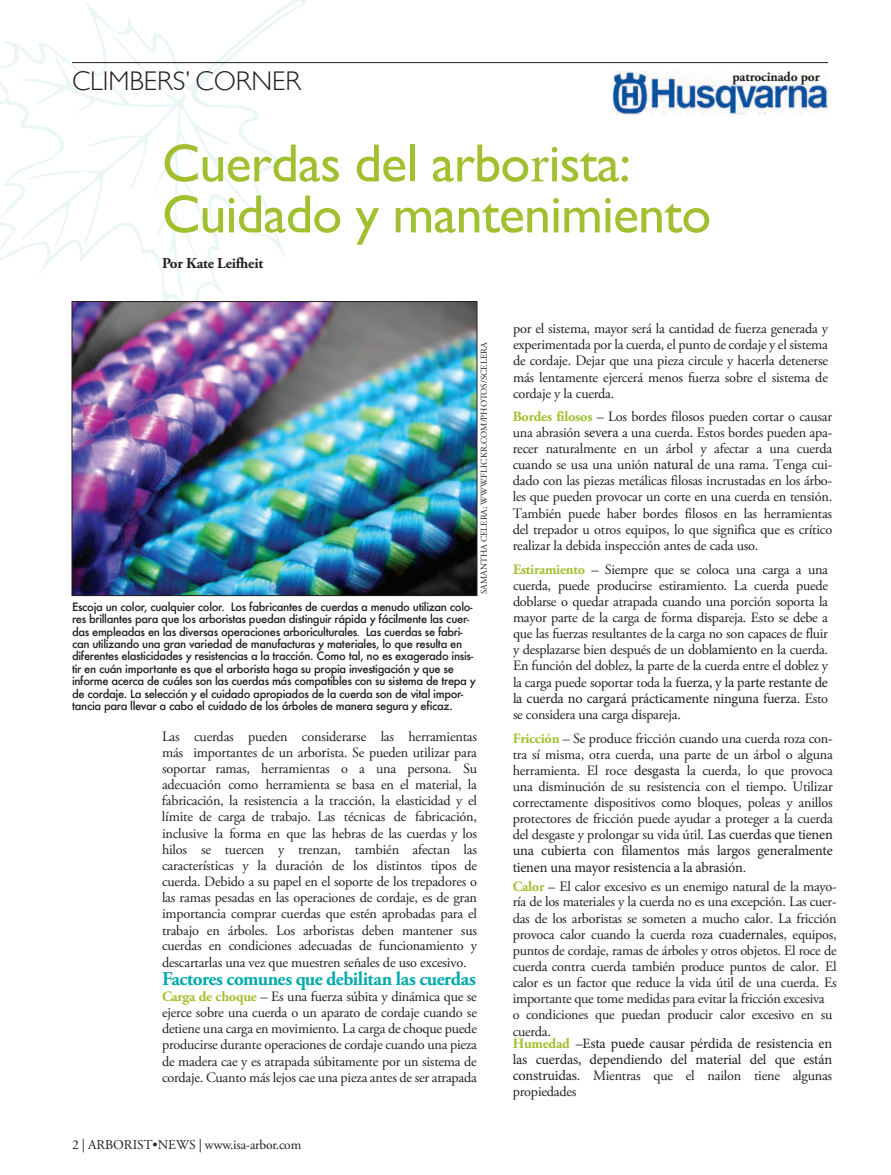
<style>
.page{position:relative;width:891px;height:1175px;background:#fff}
.page>*{position:absolute;margin:0;border:0;box-sizing:border-box;transform-origin:0 0}
.t1{font:54px/51px "Gill Sans";letter-spacing:-.015em;color:#a1c030}
.t2{font:300 27px "Gill Sans";color:#231f20}
.t3{font:700 19.5px "Adobe Garamond Pro";letter-spacing:-.025em;color:#00aaad}
.t4{font:700 15px "Adobe Garamond Pro";letter-spacing:-.015em;color:#231f20}
.t5{font:14.25px/16.2px "Adobe Garamond Pro";letter-spacing:-.02em;color:#231f20;text-align:justify}
.t6{font:14.25px/16px "Minion Pro";letter-spacing:-.015em;color:#231f20}
.t7{font:13.5px "Adobe Garamond Pro";letter-spacing:-.01em;color:#231f20}
.t8{font:700 13.5px "Adobe Garamond Pro";letter-spacing:-.01em;color:#231f20}
.t9{font:500 11.25px/12.3px "Futura";letter-spacing:-.03em;color:#231f20}
.t10{font:9px "Adobe Garamond Pro";letter-spacing:.005em;color:#231f20}
.s1{font-family:"Minion Pro"}
.s2{font-family:"Minion Pro";font-weight:400}
.s3{font-weight:700;color:#a1c030}
.s4{font-family:"Adobe Garamond Pro"}
.s5{font-family:"Adobe Garamond Pro";font-weight:700;color:#a1c030}
</style>
<div class="page">
<img style="left:0;top:0;width:306px;height:341px">
<hr style="left:72px;top:62px;width:756px;height:1px;background:#231f20">
<img style="left:612px;top:71px;width:216px;height:43px">
<img style="left:74px;top:303px;width:401px;height:291px">
<div style="left:72px;top:301px;width:405px;height:295px;border:1px solid #231f20"></div>
<h2 class="t2" style="left:72px;top:65px;width:230px">CLIMBERS’ CORNER</h2>
<p class="t8" style="left:732px;top:68px;width:89px">patrocinado por</p>
<h1 class="t1" style="left:162px;top:137px;width:551px">Cuerdas del arbo<span class="s1">r</span>ista:<br>Cuidado y mantenimiento</h1>
<p class="t4" style="left:162px;top:255px;width:103px">Por Kate Leifheit</p>
<p class="t10" style="left:479px;top:594px;width:254px;rotate:-90deg">SAMANTHA CELERA; WWW.FLICKR.COM/PHOTOS/SCELERA</p>
<p class="t9" style="left:72px;top:600px;width:405px">Escoja un color, cualquier color. Los fabricantes de cuerdas a menudo utilizan colo&shy;res brillantes para que los arboristas puedan distinguir rápida y fácilmente las cuer&shy;das empleadas en las diversas operaciones arboriculturales<span class="s2">.</span> Las cuerdas se fabri&shy;can utilizando una gran variedad de manufacturas y materiales, lo que resulta en diferentes elasticidades y resistencias a la tracción. Como tal, no es exagerado insis&shy;tir en cuán importante es que el arborista haga su propia investigación y que se informe acerca de cuáles son las cuerdas más compatibles con su sistema de trepa y de cordaje. La selección y el cuidado apropiados de la cuerda son de vital impor&shy;tancia para llevar a cabo el cuidado de los árboles de manera segura y eficaz.</p>
<p class="t5" style="left:162px;top:728px;width:317px">Las cuerdas pueden considerarse las herramientas más importantes de un arbo<span class="s1">r</span>ista. Se pueden utilizar para soportar ramas, herramientas o a una persona. Su adecuación como herramienta se basa en el material, la fabricación, la resistencia a la tracción, la elasticidad y el límite de carga de trabajo. Las técnicas de fabricación, inclusive la forma en que las hebras de las cuerdas y los hilos se tuercen y trenzan, también afectan las características y la duración de los distintos tipos de cuerda. Debido a su papel en el soporte de los trepadores o las ramas pesadas en las operaciones de cordaje, es de gran importancia comprar cuerdas que estén aprobadas para el trabajo en árboles. Los arbo<span class="s1">r</span>istas deben mantener sus cuerdas en condiciones adecuadas de funcionamiento y descartarlas una vez que muestren señales de uso excesivo.</p>
<h3 class="t3" style="left:162px;top:967px;width:315px">Factores comunes que debilitan las cuerdas</h3>
<p class="t5" style="left:162px;top:989px;width:317px"><span class="s3">Carga de choque</span> – Es una fuerza súbita y dinámica que se ejerce sobre una cuerda o un aparato de cordaje cuando se detiene una carga en movimiento. La carga de choque puede producirse durante operaciones de cordaje cuando una pieza de madera cae y es atrapada súbitamente por un sistema de cordaje. Cuanto más lejos cae una pieza antes de ser atrapada</p>
<p class="t7" style="left:72px;top:1136px;width:231px">2 | ARBORIST•NEWS | www.isa-arbor.com</p>
<p class="t5" style="left:513px;top:321px;width:317px">por el sistema, mayor será la cantidad de fuerza generada y experimentada por la cuerda, el punto de cordaje y el sistema de cordaje. Dejar que una pieza circule y hacerla detenerse más lentamente ejercerá menos fuerza sobre el sistema de cordaje y la cuerda.</p>
<p class="t5" style="left:513px;top:409px;width:321px"><span class="s3">Bordes filosos</span> – Los bordes filosos pueden cortar o causar una abrasión <span class="s1">severa</span> a una cuerda. Estos bordes pueden apa&shy;recer naturalmente en un árbol y afectar a una cuerda cuando se usa una unión <span class="s1">natural</span> de una rama. Tenga cui&shy;dado con las piezas metálicas filosas incrustadas en los árbo&shy;les que pueden provocar un corte en una cuerda en tensión.<br>También puede haber bordes filosos en las herramientas del trepador u otros equipos, lo que significa que es crítico realizar la debida inspección antes de cada uso.</p>
<p class="t5" style="left:513px;top:562px;width:317px"><span class="s3">Estiramiento</span> – Siempre que se coloca una carga a una cuerda, puede producirse estiramiento. La cuerda puede doblarse o quedar atrapada cuando una porción soporta la mayor parte de la carga de forma d<span class="s1">i</span>spareja. Esto se debe a que las fuerzas resultantes de la carga no son capaces de fluir y desplazarse bien después de un dobl<span class="s1">amiento</span> en la cuerda.<br>En función del doblez, la parte de la cuerda entre el doblez y la carga puede soportar toda la <span class="s1">fuerza, y la parte restante de</span></p>
<p class="t6" style="left:513px;top:690px;width:317px">la cuerda no cargará prácticamente ninguna fuerza<span class="s4">. Esto</span></p>
<p class="t5" style="left:513px;top:702px;width:322px;line-height:24.2px">se considera una carga d<span class="s1">i</span>spareja.<br><span class="s3">Fricción</span> – Se produce fricción cuando una cuerda roza con-</p>
<p class="t5" style="left:513px;top:746px;width:322px">tra sí misma, otra cuerda, una parte de un árbol o alguna herramienta. El roce <span class="s1">desgasta</span> la cuerda, lo que provoca una disminución de su resistencia con el tiempo. Utilizar correctamente dispositivos como bloques, poleas y anillos protectores de fricción puede ayudar a proteger a la cuerda del desgaste y prolongar su vida útil. <span class="s1">Las cuerdas que tienen</span></p>
<p class="t6" style="left:513px;top:843px;width:322px">una cubierta con filamentos más largos generalmente tienen una mayor resistencia a la abrasión<span class="s4">.</span></p>
<p class="t5" style="left:513px;top:878px;width:325px;text-align:left"><span class="s3">Calor</span> – El calor excesivo es un enemigo natural de la mayo&shy;ría de los materiales y la cuerda no es una excepción. Las cuer&shy;das de los arbo<span class="s1">r</span>istas se someten a mucho calor. La fricción provoca calor cuando la cuerda roza <span class="s1">cuadernales</span>, equipos, puntos de cordaje, ramas de árboles y otros objetos. El roce de cuerda contra cuerda también produce puntos de calor. El calor es un factor que reduce la vida útil de una cuerda. Es importante que tome medidas para evitar la fricción excesiva<br>o condiciones que puedan producir calor excesivo en su cuerda.</p>
<p class="t6" style="left:513px;top:1035px;width:321px"><span class="s5">Humedad</span> <span class="s4">–</span>Esta puede causar pérdida de resistencia en las cuerdas, dependiendo del material del que están</p>
<p class="t5" style="left:513px;top:1068px;width:321px"><span class="s1">construidas</span>. Mientras que el nailon tiene algunas propiedades</p>
</div>
